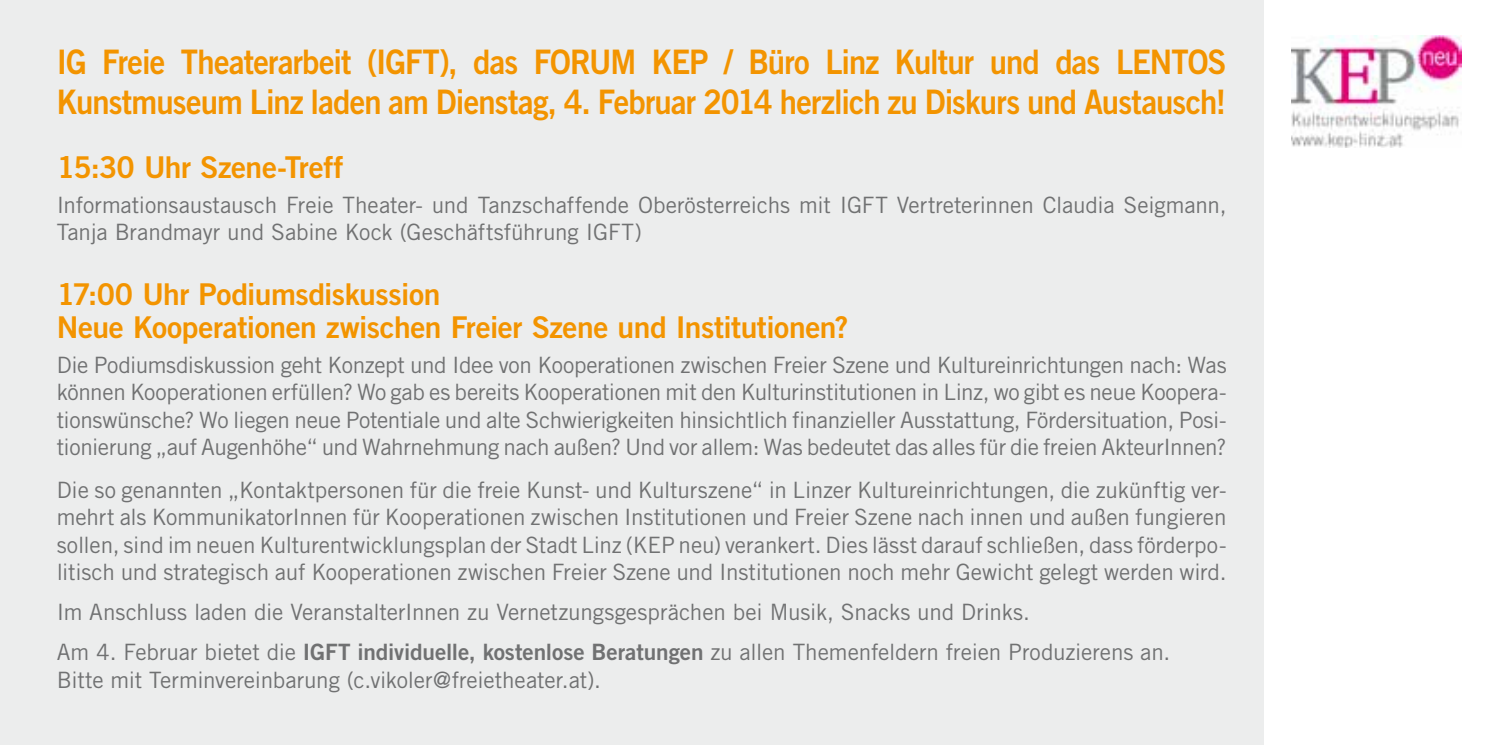
<style>
.page{position:relative;width:1489px;height:745px;background:#fff}
.page>*{position:absolute;margin:0;border:0;box-sizing:border-box;transform-origin:0 0}
.t1{font:33.75px/40px "Trade Gothic LT Std Bd 2";letter-spacing:-.03em;color:#f39400;scale:.92 1}
.t2{font:30px/32.5px "Trade Gothic LT Std Bd 2";letter-spacing:-.015em;color:#f39400}
.t3{font:22.5px/27.5px "Trade Gothic LT Std";letter-spacing:-.005em;color:#707172}
.s1{font-family:"Trade Gothic LT Std Bd 2"}
</style>
<div class="page">
<div style="left:0;top:0;width:1263px;height:744px;background:#eceded"></div>
<img style="left:1291px;top:35px;width:170px;height:112px">
<h1 class="t1" style="left:57px;top:41px;width:1272px">IG Freie Theaterarbeit (IGFT), das FORUM KEP / Büro Linz Kultur und das LENTOS<br>Kunstmuseum Linz laden am Dienstag, 4. Februar 2014 herzlich zu Diskurs und Austausch!</h1>
<h2 class="t2" style="left:57px;top:150px;width:288px">15:30 Uhr Szene-Treff</h2>
<p class="t3" style="left:57px;top:190px;width:1171px">Informationsaustausch Freie Theater- und Tanzschaffende Oberösterreichs mit IGFT Vertreterinnen Claudia Seigmann,<br>Tanja Brandmayr und Sabine Kock (Geschäftsführung IGFT)</p>
<h2 class="t2" style="left:57px;top:278px;width:793px">17:00 Uhr Podiumsdiskussion<br>Neue Kooperationen zwischen Freier Szene und Institutionen?</h2>
<p class="t3" style="left:57px;top:350px;width:1171px;text-align:justify">Die Podiumsdiskussion geht Konzept und Idee von Kooperationen zwischen Freier Szene und Kultureinrichtungen nach: Was können Kooperationen erfüllen? Wo gab es bereits Kooperationen mit den Kulturinstitutionen in Linz, wo gibt es neue Koopera&shy;tionswünsche? Wo liegen neue Potentiale und alte Schwierigkeiten hinsichtlich finanzieller Ausstattung, Fördersituation, Posi&shy;tionierung „auf Augenhöhe“ und Wahrnehmung nach außen? Und vor allem: Was bedeutet das alles für die freien AkteurInnen?</p>
<p class="t3" style="left:57px;top:475px;width:1171px;text-align:justify">Die so genannten „Kontaktpersonen für die freie Kunst- und Kulturszene“ in Linzer Kultureinrichtungen, die zukünftig ver&shy;mehrt als KommunikatorInnen für Kooperationen zwischen Institutionen und Freier Szene nach innen und außen fungieren sollen, sind im neuen Kulturentwicklungsplan der Stadt Linz (KEP neu) verankert. Dies lässt darauf schließen, dass förderpo&shy;litisch und strategisch auf Kooperationen zwischen Freier Szene und Institutionen noch mehr Gewicht gelegt werden wird.</p>
<p class="t3" style="left:57px;top:591px;width:1115px;line-height:40px">Im Anschluss laden die VeranstalterInnen zu Vernetzungsgesprächen bei Musik, Snacks und Drinks.<br>Am 4. Februar bietet die <span class="s1">IGFT individuelle, kostenlose Beratungen</span> zu allen Themenfeldern freien Produzierens an.</p>
<p class="t3" style="left:57px;top:665px;width:545px">Bitte mit Terminvereinbarung (c.vikoler@freietheater.at).</p>
</div>
